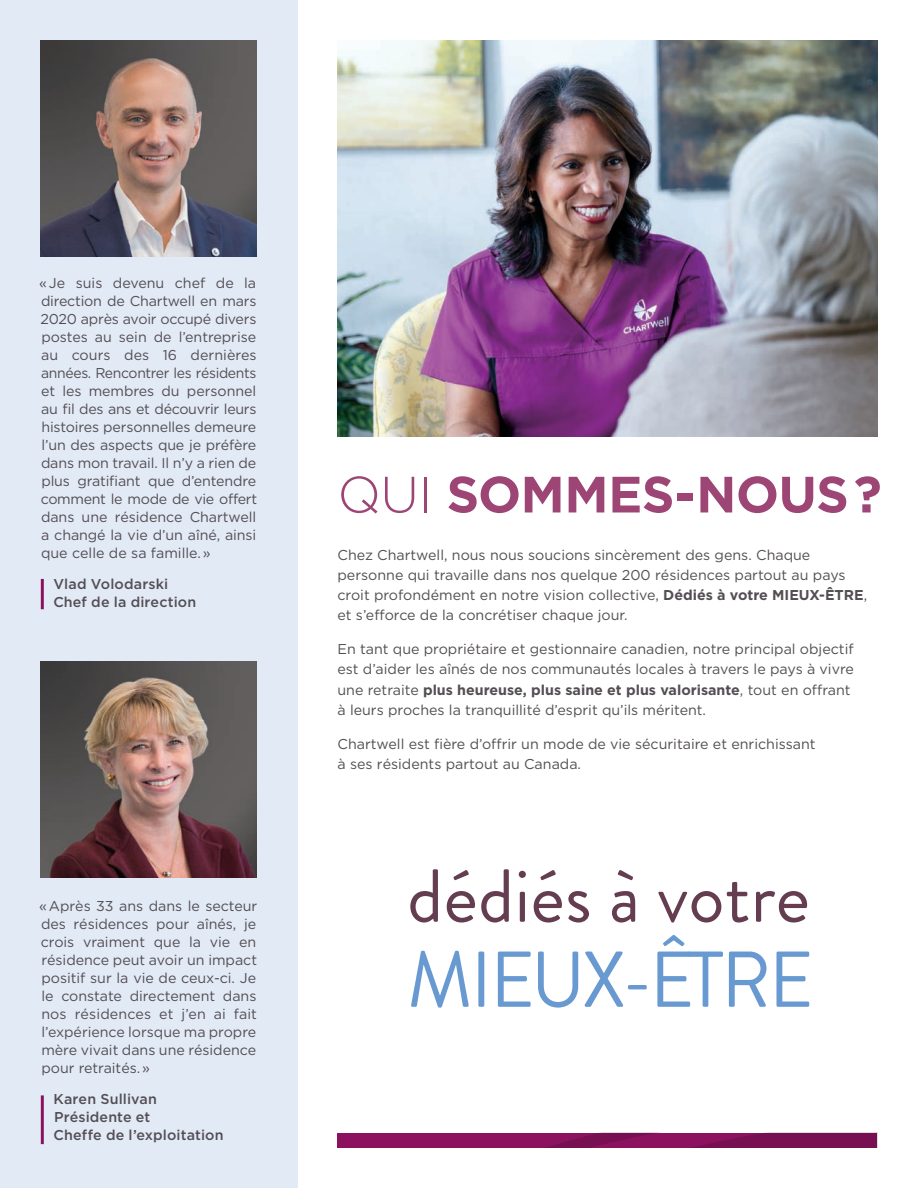
<style>
.page{position:relative;width:918px;height:1188px;background:#fff}
.page>*{position:absolute;margin:0;border:0;box-sizing:border-box;transform-origin:0 0}
.Body_Copy{font:700 51px "Gotham HTF";letter-spacing:-.015em;color:#9d4575}
.Testimonial{font:14.25px/18px "Gotham HTF";color:#534e53;text-align:justify}
.Body_Copy-2{font:14.25px/20.2px "Gotham HTF";color:#534e53}
.Testimonial-2{font:500 14.25px/18px "Gotham HTF";letter-spacing:.01em;color:#534e53}
.s1{font-weight:300}
.s2{font-weight:700}
</style>
<div class="page">
<div style="left:0;top:0;width:297px;height:1188px;background:#e2eaf6"></div>
<div style="left:338px;top:1133px;width:540px;height:15px;background:#8c1260"></div>
<svg style="left:546px;top:1132px;width:332px;height:16px"></svg>
<hr style="left:41px;top:1095px;width:3px;height:49px;background:#8c1260">
<hr style="left:41px;top:579px;width:3px;height:30px;background:#8c1260">
<svg style="left:410px;top:869px;width:28px;height:54px"></svg>
<svg style="left:447px;top:870px;width:28px;height:53px"></svg>
<svg style="left:481px;top:869px;width:28px;height:54px"></svg>
<svg style="left:519px;top:871px;width:7px;height:51px"></svg>
<svg style="left:534px;top:870px;width:28px;height:53px"></svg>
<svg style="left:568px;top:891px;width:21px;height:32px"></svg>
<svg style="left:612px;top:870px;width:23px;height:53px"></svg>
<svg style="left:658px;top:891px;width:63px;height:32px"></svg>
<svg style="left:727px;top:882px;width:22px;height:41px"></svg>
<svg style="left:756px;top:891px;width:51px;height:32px"></svg>
<svg style="left:411px;top:951px;width:58px;height:57px"></svg>
<div style="left:478px;top:952px;width:6px;height:55px;background:#689ad1"></div>
<svg style="left:498px;top:952px;width:33px;height:55px"></svg>
<svg style="left:538px;top:952px;width:40px;height:56px"></svg>
<svg style="left:584px;top:952px;width:40px;height:55px"></svg>
<hr style="left:628px;top:985px;width:19px;height:4px;background:#689ad1">
<svg style="left:657px;top:935px;width:66px;height:72px"></svg>
<svg style="left:729px;top:952px;width:37px;height:55px"></svg>
<svg style="left:776px;top:952px;width:33px;height:55px"></svg>
<img style="left:338px;top:41px;width:540px;height:396px">
<img style="left:40px;top:661px;width:216px;height:216px">
<img style="left:41px;top:41px;width:215px;height:216px">
<p class="Testimonial" style="left:39px;top:273px;width:219px">«Je suis devenu chef de la direction de Chartwell en mars 2020 après avoir occupé divers postes au sein de l’entreprise au cours des 16 dernières années. Rencontrer les résidents et les membres du personnel au fil des ans et découvrir leurs histoires personnelles demeure l’un des aspects que je préfère dans mon travail. Il n’y a rien de plus gratifiant que d’entendre comment le mode de vie offert dans une résidence Chartwell a changé la vie d’un aîné, ainsi que celle de sa famille.»</p>
<p class="Testimonial-2" style="left:53px;top:575px;width:144px">Vlad Volodarski<br>Chef de la direction</p>
<p class="Testimonial" style="left:39px;top:897px;width:220px">«Après 33 ans dans le secteur des résidences pour aînés, je crois vraiment que la vie en résidence peut avoir un impact positif sur la vie de ceux-ci. Je le constate directement dans nos résidences et j’en ai fait l’expérience lorsque ma propre mère vivait dans une résidence pour retraités.»</p>
<p class="Testimonial-2" style="left:54px;top:1090px;width:172px">Karen Sullivan<br>Présidente et<br>Cheffe de l’exploitation</p>
<p class="Body_Copy" style="left:338px;top:465px;width:546px"><span class="s1">QUI</span> SOMMES-NOUS?</p>
<p class="Body_Copy-2" style="left:338px;top:544px;width:531px">Chez Chartwell, nous nous soucions sincèrement des gens. Chaque personne qui travaille dans nos quelque 200 résidences partout au pays croit profondément en notre vision collective, <span class="s2">Dédiés à votre MIEUX-ÊTRE</span>, et s’efforce de la concrétiser chaque jour.</p>
<p class="Body_Copy-2" style="left:338px;top:639px;width:518px">En tant que propriétaire et gestionnaire canadien, notre principal objectif est d’aider les aînés de nos communautés locales à travers le pays à vivre une retraite <span class="s2">plus heureuse, plus saine et plus valorisante</span>, tout en offrant à leurs proches la tranquillité d’esprit qu’ils méritent.</p>
<p class="Body_Copy-2" style="left:338px;top:733px;width:480px">Chartwell est fière d’offrir un mode de vie sécuritaire et enrichissant à ses résidents partout au Canada.</p>
</div>
